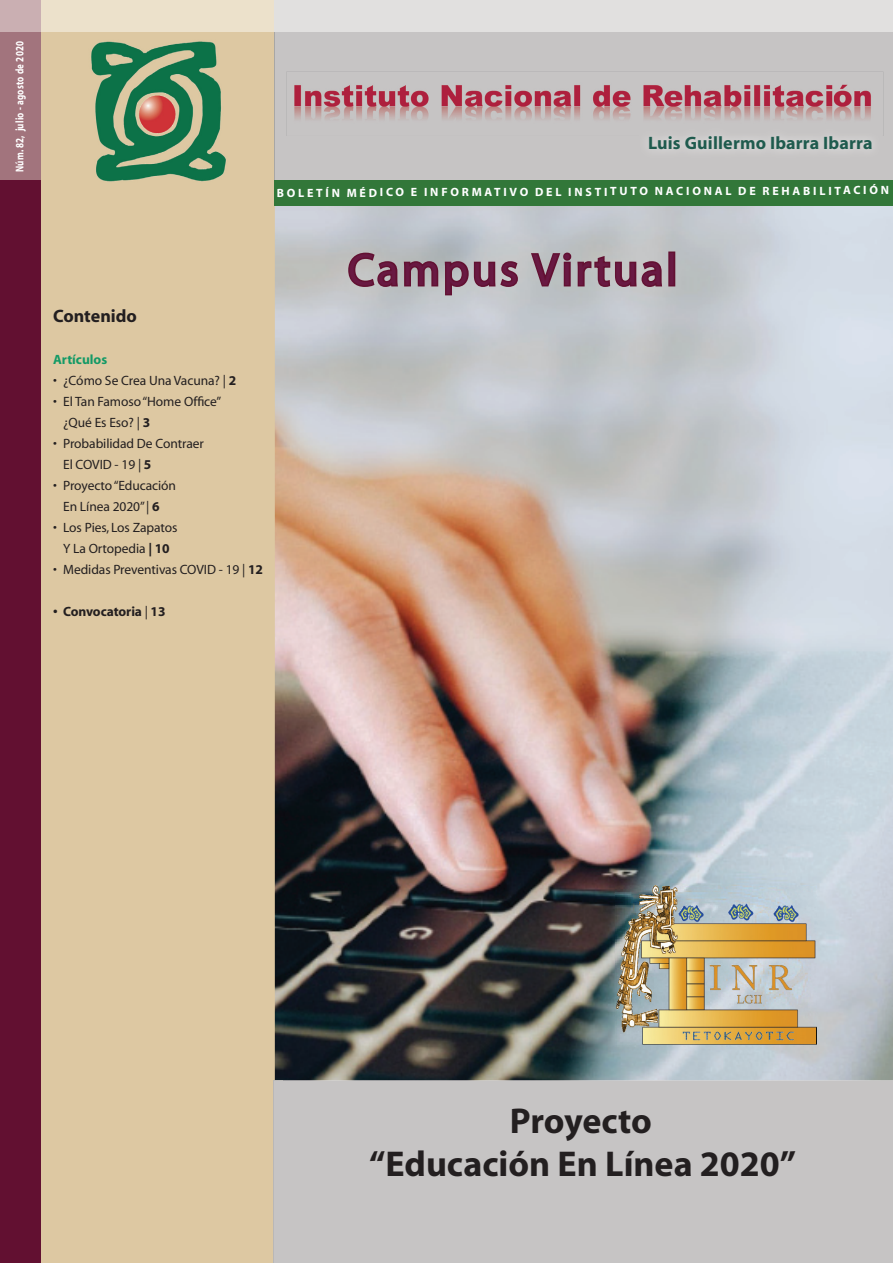
<style>
.page{position:relative;width:893px;height:1263px;background:#fff}
.page>*{position:absolute;margin:0;border:0;box-sizing:border-box;transform-origin:0 0}
.t1{font:45px "Myriad";letter-spacing:.075em;color:#691942}
.t2{font:700 36px/43.2px "Myriad";color:#231f20;text-align:center}
.t3{font:700 18px "Myriad";letter-spacing:.01em;color:#1f5b4e}
.t4{font:700 18px "Myriad";color:#231f20}
.t5{font:13.5px/21px "Myriad";letter-spacing:-.005em;color:#231f20}
.t6{font:700 13.5px "Myriad";letter-spacing:-.005em;color:#231f20}
.t7{font:700 13.5px "Myriad";color:#139a66}
.t8{font:700 12px "Myriad";letter-spacing:.225em;color:#fff}
.t9{font:700 11.25px "Myriad";letter-spacing:.025em;color:#fff;scale:.8 1}
.s1{font-weight:700}
.s2{font-weight:400}
</style>
<div class="page">
<div style="left:0;top:0;width:44px;height:1263px;background:#621031"></div>
<div style="left:41px;top:0;width:242px;height:1263px;background:#ddc8a2"></div>
<img style="left:275px;top:206px;width:618px;height:874px">
<img style="left:91px;top:41px;width:135px;height:141px">
<div style="left:0;top:31px;width:41px;height:149px;background:#a2747d"></div>
<div style="left:275px;top:31px;width:618px;height:149px;background:#c6c4c4"></div>
<div style="left:41px;top:0;width:234px;height:31px;background:#ece1cb"></div>
<div style="left:0;top:0;width:41px;height:31px;background:#caafb2"></div>
<div style="left:275px;top:0;width:618px;height:31px;background:#e1e0df"></div>
<div style="left:639px;top:136px;width:242px;height:23px;background:#cdcccb"></div>
<img style="left:286px;top:72px;width:597px;height:64px">
<div style="left:274px;top:180px;width:619px;height:26px;background:#327739"></div>
<div style="left:273px;top:1080px;width:620px;height:183px;background:#c6c4c4"></div>
<img style="left:616px;top:886px;width:200px;height:160px">
<svg style="left:347px;top:251px;width:172px;height:46px;background:#a28d97"></svg>
<svg style="left:529px;top:251px;width:135px;height:38px;background:#9f8490"></svg>
<div style="left:668px;top:251px;width:7px;height:35px;border:3px solid #621031"></div>
<p class="t9" style="left:14px;top:172px;width:165px;rotate:-90deg">Núm. 82, julio - agosto de 2020</p>
<h3 class="t3" style="left:648px;top:134px;width:226px">Luis Guillermo Ibarra Ibarra</h3>
<p class="t8" style="left:277px;top:185px;width:614px">BOLETÍN MÉDICO E INFORMATIVO DEL INSTITUTO NACIONAL DE REHABILITACIÓN</p>
<h3 class="t4" style="left:53px;top:306px;width:85px">Contenido</h3>
<p class="t7" style="left:53px;top:352px;width:56px">Artículos</p>
<p class="t5" style="left:53px;top:370px;width:185px">• ¿Cómo Se Crea Una Vacuna? | <span class="s1">2</span></p>
<p class="t5" style="left:63px;top:391px;width:160px;text-indent:-10px">• El Tan Famoso “Home Office” ¿Qué Es Eso? | <span class="s1">3</span></p>
<p class="t5" style="left:63px;top:433px;width:142px;text-indent:-10px">• Probabilidad De Contraer<br>El COVID - 19 | <span class="s1">5</span></p>
<p class="t5" style="left:53px;top:475px;width:124px;text-align:center">• Proyecto “Educación<br>En Línea 2020” | <span class="s1">6</span></p>
<p class="t5" style="left:53px;top:517px;width:126px;text-align:center">• Los Pies, Los Zapatos<br>Y La Ortopedia <span class="s1">| 10</span></p>
<p class="t5" style="left:53px;top:559px;width:211px">• Medidas Preventivas COVID - 19 | <span class="s1">12</span></p>
<p class="t6" style="left:53px;top:604px;width:114px">• Convocatoria <span class="s2">|</span> 13</p>
<h1 class="t1" style="left:348px;top:248px;width:330px">Campus Virtual</h1>
<h2 class="t2" style="left:369px;top:1101px;width:428px">Proyecto<br>“Educación En Línea 2020”</h2>
</div>
